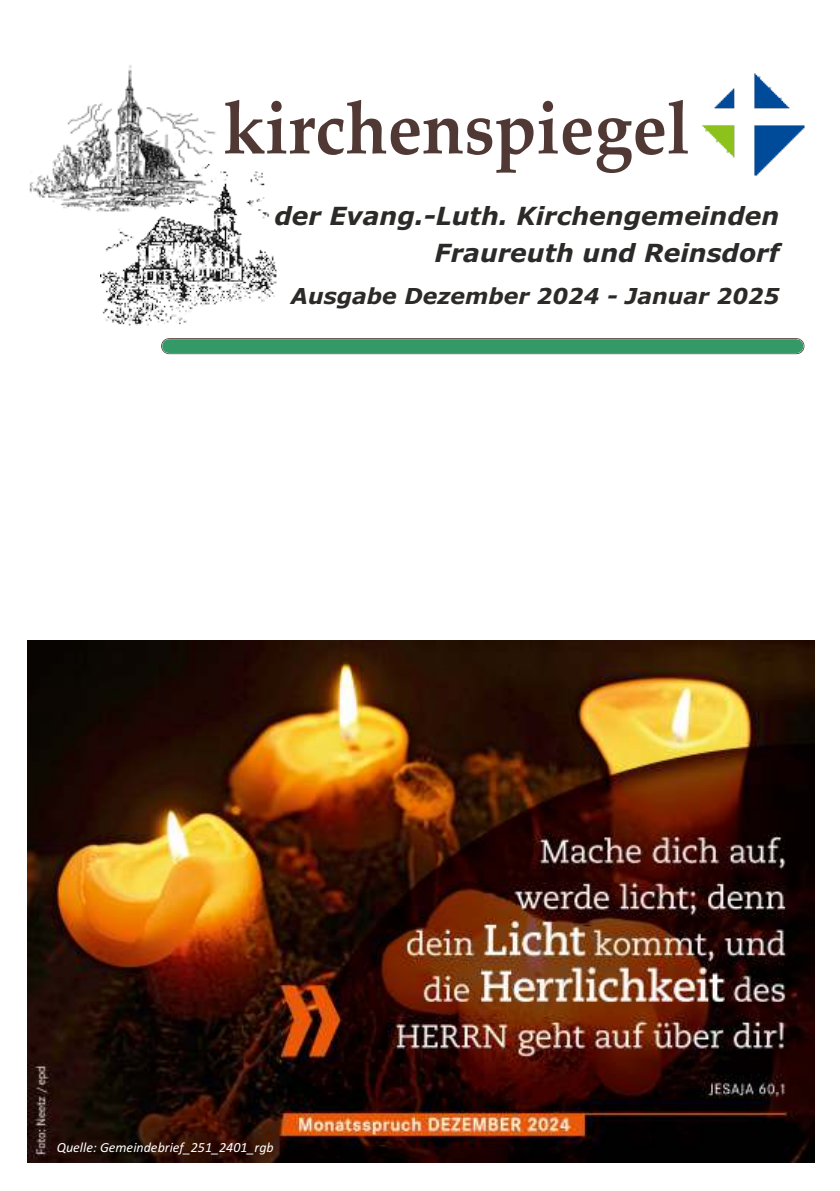
<style>
.page{position:relative;width:840px;height:1191px;background:#fff}
.page>*{position:absolute;margin:0;border:0;box-sizing:border-box;transform-origin:0 0}
.t1{font:700 73.4px "Palatino Linotype";color:#503934;scale:.94 1}
.t2{font:italic 700 25px/36.4px "Verdana";color:#2b2a29;text-align:right}
.t3{font:italic 700 22px "Verdana";color:#2b2a29}
.t4{font:italic 14px "Calibri";color:#fff}
</style>
<div class="page">
<img style="left:29px;top:65px;width:187px;height:147px">
<img style="left:702px;top:73px;width:103px;height:103px">
<svg style="left:169px;top:338px;width:627px;height:16px"></svg>
<img style="left:101px;top:164px;width:176px;height:162px">
<div style="left:169px;top:339px;width:627px;height:14px;background:#396"></div>
<img style="left:27px;top:640px;width:787px;height:522px">
<h1 class="t1" style="left:223px;top:100px;width:497px">kirchenspiegel</h1>
<p class="t2" style="left:274px;top:200px;width:506px">der Evang.-Luth. Kirchengemeinden<br>Fraureuth und Reinsdorf</p>
<p class="t3" style="left:291px;top:287px;width:489px">Ausgabe Dezember 2024 - Januar 2025</p>
<p class="t4" style="left:57px;top:1141px;width:218px">Quelle: Gemeindebrief_251_2401_rgb</p>
</div>
